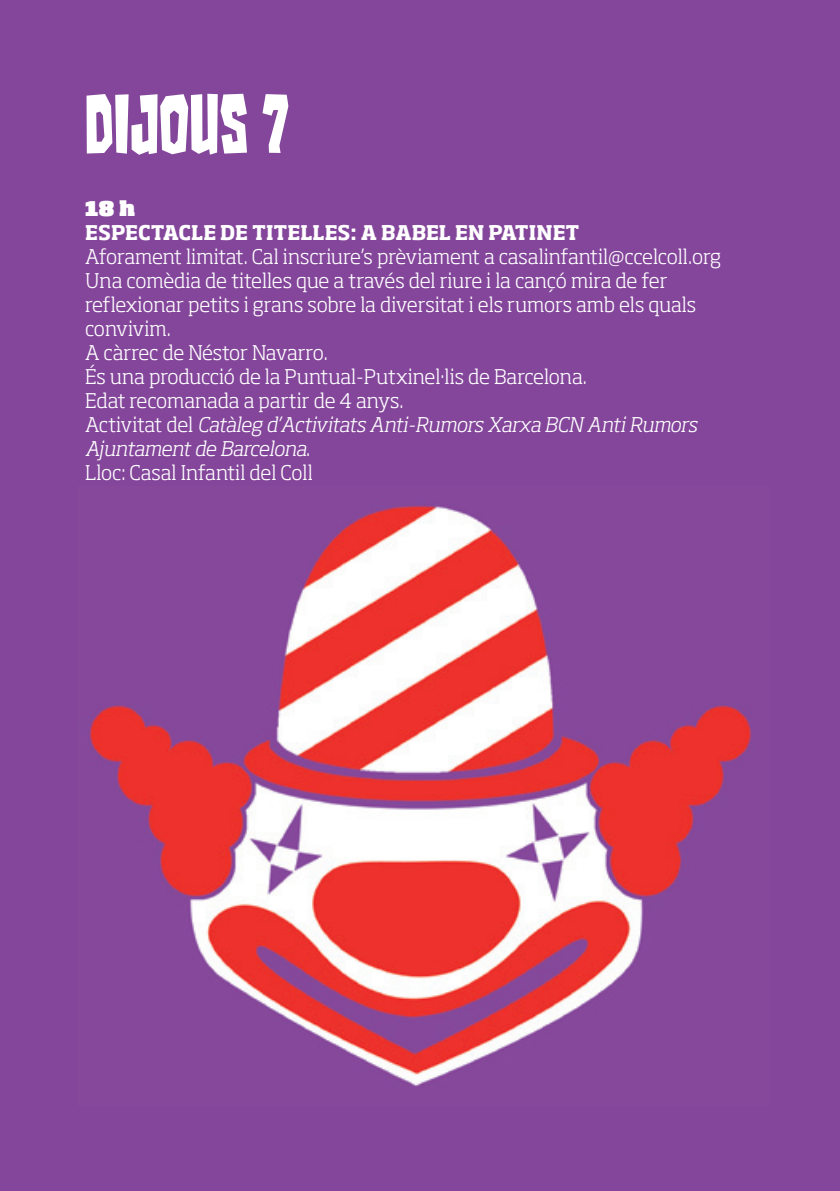
<style>
.page{position:relative;width:840px;height:1191px;background:#fff}
.page>*{position:absolute;margin:0;border:0;box-sizing:border-box;transform-origin:0 0}
.t1{font:72px "Kaiju Monster G";color:#fff}
.t2{font:300 20px/24px "Soho Std";letter-spacing:-.005em;color:#fff}
.t3{font:700 20px "Soho Std";color:#fff}
.t4{font:900 20px "Soho Std";color:#fff}
.s1{font-style:italic}
</style>
<div class="page">
<div style="left:0;top:0;width:839px;height:1191px;background:#84469b"></div>
<img style="left:89px;top:505px;width:662px;height:582px">
<h1 class="t1" style="left:85px;top:90px;width:206px">DiJOUS 7</h1>
<p class="t4" style="left:85px;top:195px;width:52px">18 h</p>
<p class="t3" style="left:85px;top:220px;width:495px">ESPECTACLE DE TITELLES: A BABEL EN PATINET</p>
<p class="t2" style="left:85px;top:244px;width:637px">Aforament limitat. Cal inscriure’s prèviament a casalinfantil@ccelcoll.org Una comèdia de titelles que a través del riure i la cançó mira de fer reflexionar petits i grans sobre la diversitat i els rumors amb els quals convivim.<br>A càrrec de Néstor Navarro.<br>És una producció de la Puntual-Putxinel·lis de Barcelona.<br>Edat recomanada a partir de 4 anys.<br>Activitat del <span class="s1">Catàleg d’Activitats Anti-Rumors Xarxa BCN Anti Rumors Ajuntament de Barcelona</span>.<br>Lloc: Casal Infantil del Coll</p>
</div>
